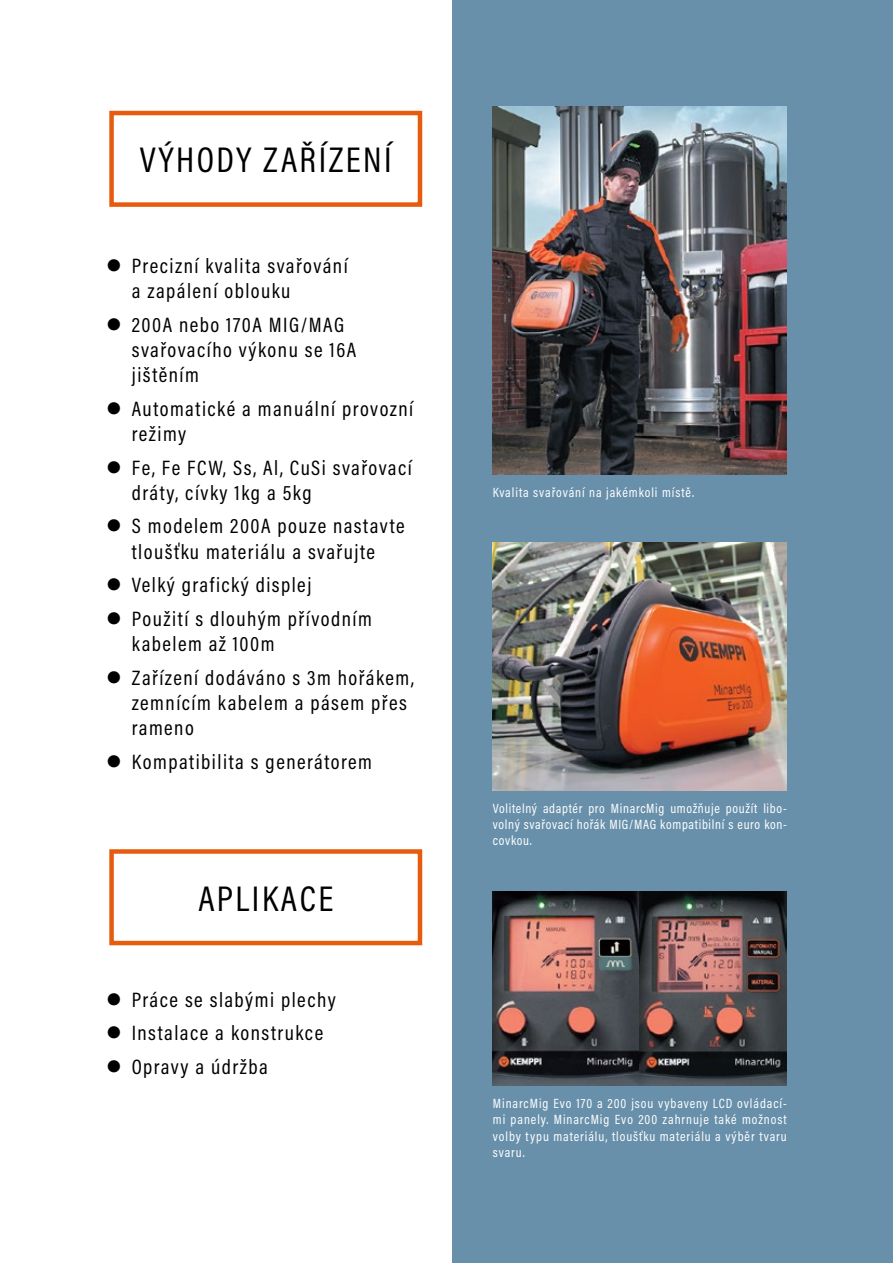
<style>
.page{position:relative;width:893px;height:1263px;background:#fff}
.page>*{position:absolute;margin:0;border:0;box-sizing:border-box;transform-origin:0 0}
.t1{font:36px "Acumin Pro Cond";letter-spacing:.07em;color:#000}
.t2{font:21px/25.2px "Acumin Pro Cond";letter-spacing:.07em;color:#000}
.t3{font:13.5px/16.2px "Acumin Pro Cond";letter-spacing:.065em;color:#fff;text-align:justify}
</style>
<div class="page">
<div style="left:453px;top:0;width:440px;height:1263px;background:#6890aa"></div>
<svg style="left:109px;top:110px;width:314px;height:97px"></svg>
<svg style="left:109px;top:849px;width:314px;height:97px"></svg>
<img style="left:493px;top:106px;width:294px;height:368px">
<img style="left:493px;top:543px;width:294px;height:247px">
<img style="left:493px;top:892px;width:147px;height:193px">
<img style="left:640px;top:892px;width:147px;height:193px">
<h1 class="t1" style="left:140px;top:136px;width:253px">VÝHODY ZAŘÍZENÍ</h1>
<p class="t2" style="left:132px;top:252px;width:217px">Precizní kvalita svařování a zapálení oblouku</p>
<p class="t2" style="left:132px;top:311px;width:226px">200A nebo 170A MIG/MAG svařovacího výkonu se 16A jištěním</p>
<p class="t2" style="left:132px;top:395px;width:283px">Automatické a manuální provozní režimy</p>
<p class="t2" style="left:132px;top:454px;width:282px">Fe, Fe FCW, Ss, Al, CuSi svařovací dráty, cívky 1kg a 5kg</p>
<p class="t2" style="left:132px;top:513px;width:274px">S modelem 200A pouze nastavte tloušťku materiálu a svařujte</p>
<p class="t2" style="left:132px;top:568px;width:241px;line-height:33.8px">Velký grafický displej<br>Použití s dlouhým přívodním</p>
<p class="t2" style="left:132px;top:627px;width:284px;line-height:33.8px">kabelem až 100m<br>Zařízení dodáváno s 3m hořákem,</p>
<p class="t2" style="left:132px;top:690px;width:277px">zemnícím kabelem a pásem přes rameno</p>
<p class="t2" style="left:132px;top:749px;width:242px">Kompatibilita s generátorem</p>
<h1 class="t1" style="left:198px;top:875px;width:136px">APLIKACE</h1>
<p class="t2" style="left:132px;top:982px;width:205px;line-height:33.8px">Práce se slabými plechy<br>Instalace a konstrukce<br>Opravy a údržba</p>
<p class="t3" style="left:493px;top:484px;width:203px">Kvalita svařování na jakémkoli místě.</p>
<p class="t3" style="left:493px;top:800px;width:295px">Volitelný adaptér pro MinarcMig umožňuje použít libo&shy;volný svařovací hořák MIG/MAG kompatibilní s euro kon&shy;covkou.</p>
<p class="t3" style="left:493px;top:1095px;width:295px">MinarcMig Evo 170 a 200 jsou vybaveny LCD ovládací&shy;mi panely. MinarcMig Evo 200 zahrnuje také možnost volby typu materiálu, tloušťku materiálu a výběr tvaru svaru.</p>
</div>
